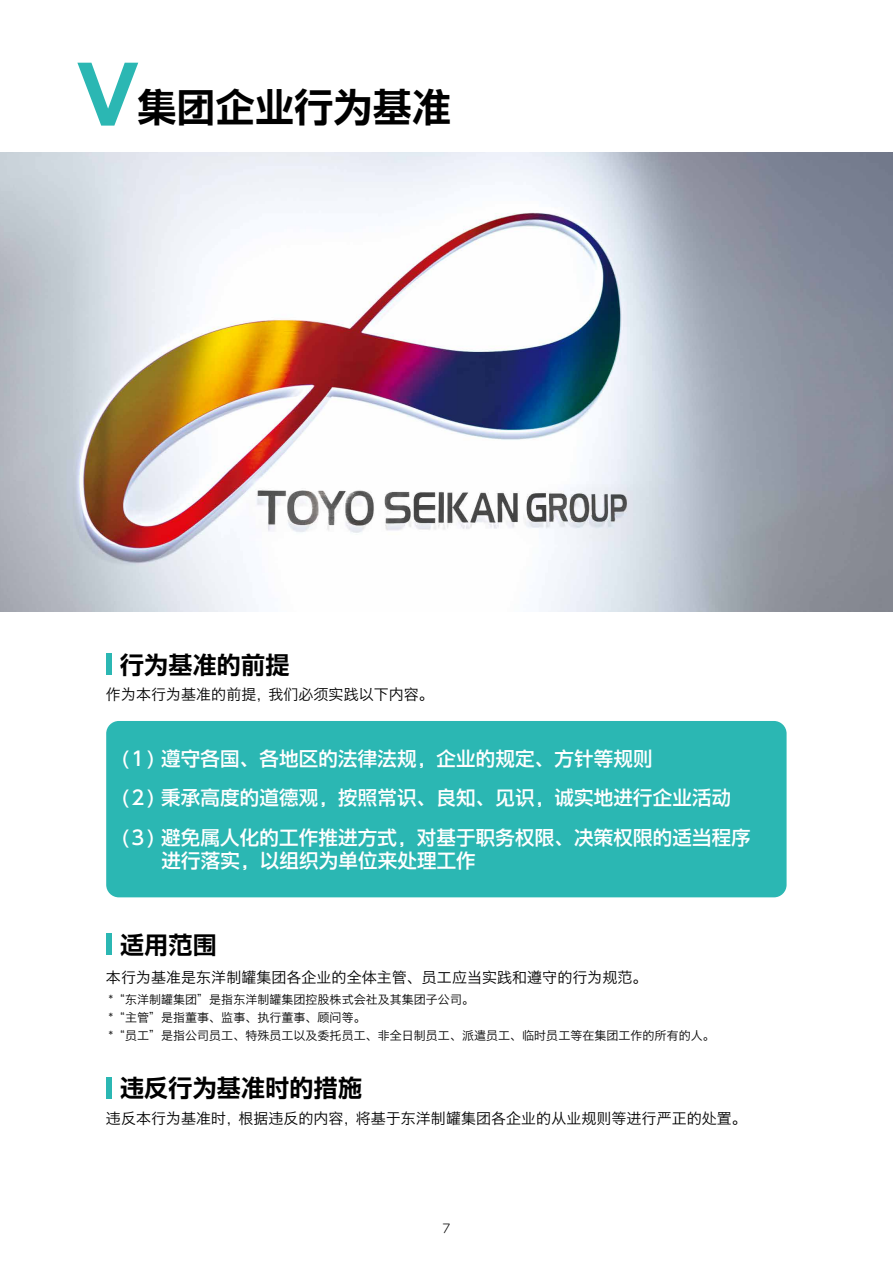
<style>
.page{position:relative;width:893px;height:1263px;background:#fff}
.page>*{position:absolute;margin:0;border:0;box-sizing:border-box;transform-origin:0 0}
.t1{font:39px "UD Shin Go SC Gbe De B";letter-spacing:.005em;color:#000}
.t2{font:24px "UD Shin Go SC Gbe De B";letter-spacing:.01em;color:#000}
.t3{font:500 19.5px/38.5px "UD Shin Go SC Gbe";letter-spacing:.01em;color:#fff}
.t4{font:15px "Hiragino Sans GB W3";letter-spacing:.005em;color:#000}
.t5{font:12px/18px "Hiragino Sans GB W3";letter-spacing:.005em;color:#000}
.t6{font:300 12px "UD Shin M Go Pro";color:#000}
.s1{font-family:"Meiryo";font-weight:700;font-size:85.5px;color:#2bb7b3}
</style>
<div class="page">
<img style="left:0;top:152px;width:893px;height:460px">
<div style="left:106px;top:654px;width:6px;height:21px;background:#2bb7b3"></div>
<div style="left:106px;top:934px;width:6px;height:21px;background:#2bb7b3"></div>
<div style="left:106px;top:1077px;width:6px;height:21px;background:#2bb7b3"></div>
<div style="left:106px;top:721px;width:681px;height:176px;background:#2bb7b3;border-radius:13px"></div>
<h1 class="t1" style="left:65px;top:83px;width:387px"><span class="s1">Ⅴ</span>集团企业行为基准</h1>
<p class="t2" style="left:120px;top:650px;width:171px">行为基准的前提</p>
<p class="t4" style="left:106px;top:685px;width:329px">作为本行为基准的前提，我们必须实践以下内容。</p>
<p class="t3" style="left:122px;top:740px;width:611px">(1) 遵守各国、各地区的法律法规，企业的规定、方针等规则<br>(2) 秉承高度的道德观，按照常识、良知、见识，诚实地进行企业活动</p>
<p class="t3" style="left:161px;top:827px;width:591px;line-height:22.5px;text-indent:-40px">(3) 避免属人化的工作推进方式，对基于职务权限、决策权限的适当程序进行落实，以组织为单位来处理工作</p>
<p class="t2" style="left:120px;top:930px;width:98px">适用范围</p>
<p class="t4" style="left:106px;top:968px;width:543px">本行为基准是东洋制罐集团各企业的全体主管、员工应当实践和遵守的行为规范。</p>
<p class="t5" style="left:109px;top:990px;width:607px">*“东洋制罐集团”是指东洋制罐集团控股株式会社及其集团子公司。<br>*“主管”是指董事、监事、执行董事、顾问等。<br>*“员工”是指公司员工、特殊员工以及委托员工、非全日制员工、派遣员工、临时员工等在集团工作的所有的人。</p>
<p class="t2" style="left:120px;top:1073px;width:243px">违反行为基准时的措施</p>
<p class="t4" style="left:106px;top:1109px;width:642px">违反本行为基准时，根据违反的内容，将基于东洋制罐集团各企业的从业规则等进行严正的处置。</p>
<p class="t6" style="left:443px;top:1219px;width:9px">7</p>
</div>
